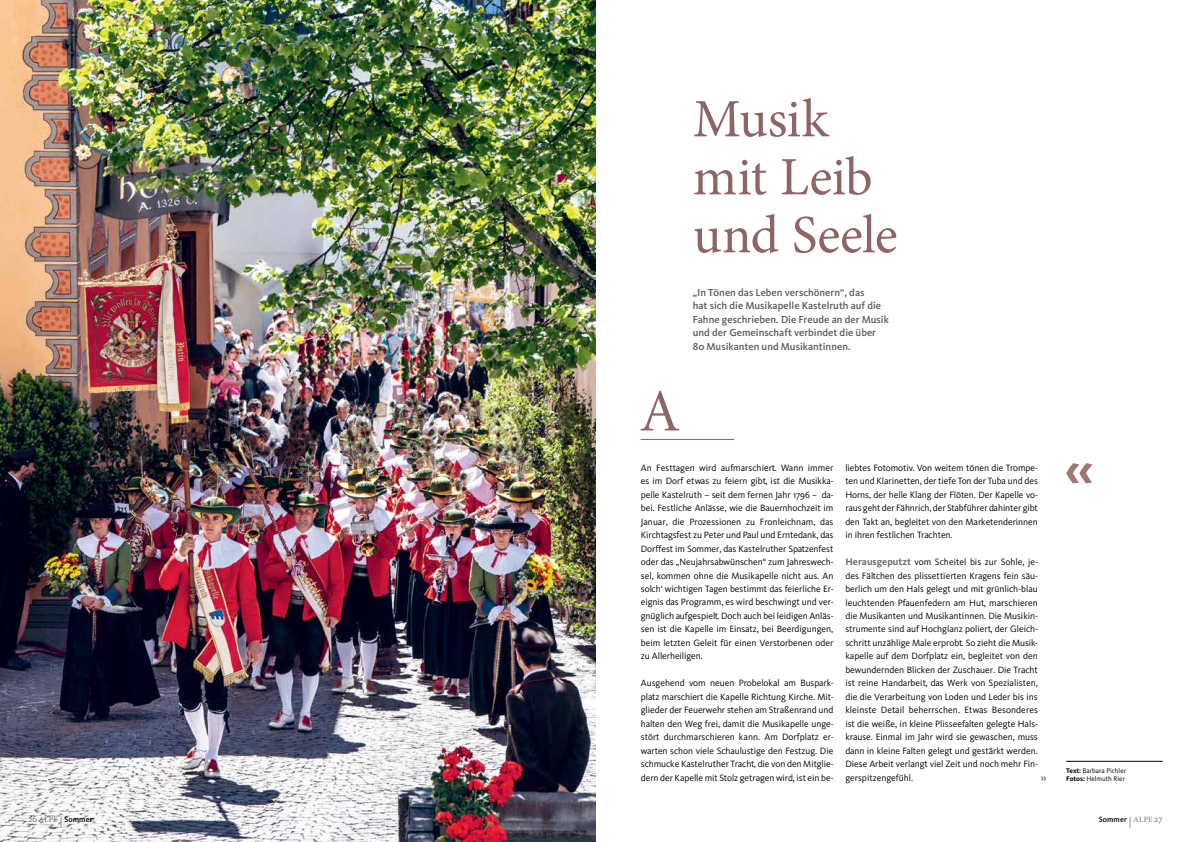
<style>
.page{position:relative;width:1191px;height:842px;background:#fff}
.page>*{position:absolute;margin:0;border:0;box-sizing:border-box;transform-origin:0 0}
.t1{font:60px "Minion";color:#8e6567}
.t2{font:54px/58px "Minion Pro";letter-spacing:-.015em;color:#8e6567}
.t3{font:500 10.5px/13.5px "Kievit";color:#555b5e}
.t4{font:9.5px/13.5px "Kievit";letter-spacing:-.005em;color:#000;text-align:justify}
.t5{font:500 7.9px "Kievit";letter-spacing:.01em;color:#000}
.t6{font:7px/8px "Kievit";color:#000;text-align:right}
.s1{font-weight:400;font-size:9px;color:#6d6e71}
.s2{font-family:"Minion";font-weight:400;font-size:8px;color:#6d6e71}
.s3{font-family:"Minion";font-weight:400;font-size:11px;color:#6d6e71}
.s4{font-weight:700;font-size:10px;color:#6d6e71}
.s5{font-weight:700}
.s6{font-family:"Suedtirol";font-size:9.5px;color:#6d6e71}
</style>
<div class="page">
<svg style="left:1066px;top:463px;width:26px;height:20px"></svg>
<hr style="left:640px;top:439px;width:94px;height:1px;background:#8e6567">
<hr style="left:1066px;top:761px;width:96px;height:1px;background:#000">
<img style="left:0;top:0;width:595px;height:842px">
<p class="t5" style="left:28px;top:814px;width:66px"><span class="s1">26</span> <span class="s2">ALPE</span> <span class="s3">|</span> Sommer</p>
<h2 class="t2" style="left:693px;top:90px;width:206px">Musik mit Leib und Seele</h2>
<p class="t3" style="left:693px;top:285px;width:198px">„In Tönen das Leben verschönern“, das<br>hat sich die Musikapelle Kastelruth auf die Fahne geschrieben. Die Freude an der Musik und der Gemeinschaft verbindet die über 80 Musikanten und Musikantinnen.</p>
<h1 class="t1" style="left:640px;top:382px;width:40px">A</h1>
<p class="t4" style="left:641px;top:461px;width:194px">An Festtagen wird aufmarschiert. Wann immer es im Dorf etwas zu feiern gibt, ist die Musikka&shy;pelle Kastelruth – seit dem fernen Jahr 1796 – da&shy;bei. Festliche Anlässe, wie die Bauernhochzeit im Januar, die Prozessionen zu Fronleichnam, das Kirchtagsfest zu Peter und Paul und Erntedank, das Dorffest im Sommer, das Kastelruther Spatzenfest oder das „Neujahrsabwünschen“ zum Jahreswech&shy;sel, kommen ohne die Musikapelle nicht aus. An solch‘ wichtigen Tagen bestimmt das feierliche Er&shy;eignis das Programm, es wird beschwingt und ver&shy;gnüglich aufgespielt. Doch auch bei leidigen Anläs&shy;sen ist die Kapelle im Einsatz, bei Beerdigungen, beim letzten Geleit für einen Verstorbenen oder zu Allerheiligen.</p>
<p class="t4" style="left:641px;top:676px;width:194px">Ausgehend vom neuen Probelokal am Buspark&shy;platz marschiert die Kapelle Richtung Kirche. Mit&shy;glieder der Feuerwehr stehen am Straßenrand und halten den Weg frei, damit die Musikapelle unge&shy;stört durchmarschieren kann. Am Dorfplatz er&shy;warten schon viele Schaulustige den Festzug. Die schmucke Kastelruther Tracht, die von den Mitglie&shy;dern der Kapelle mit Stolz getragen wird, ist ein be-</p>
<p class="t4" style="left:845px;top:461px;width:194px">liebtes Fotomotiv. Von weitem tönen die Trompe&shy;ten und Klarinetten, der tiefe Ton der Tuba und des Horns, der helle Klang der Flöten. Der Kapelle vo&shy;raus geht der Fähnrich, der Stabführer dahinter gibt den Takt an, begleitet von den Marketenderinnen in ihren festlichen Trachten.</p>
<p class="t4" style="left:845px;top:555px;width:194px"><span class="s4">Herausgeputzt</span> vom Scheitel bis zur Sohle, je&shy;des Fältchen des plissettierten Kragens fein säu&shy;berlich um den Hals gelegt und mit grünlich-blau leuchtenden Pfauenfedern am Hut, marschieren die Musikanten und Musikantinnen. Die Musikin&shy;strumente sind auf Hochglanz poliert, der Gleich&shy;schritt unzählige Male erprobt. So zieht die Musik&shy;kapelle auf dem Dorfplatz ein, begleitet von den bewundernden Blicken der Zuschauer. Die Tracht ist reine Handarbeit, das Werk von Spezialisten, die die Verarbeitung von Loden und Leder bis ins kleinste Detail beherrschen. Etwas Besonderes ist die weiße, in kleine Plisseefalten gelegte Hals&shy;krause. Einmal im Jahr wird sie gewaschen, muss dann in kleine Falten gelegt und gestärkt werden.<br>Diese Arbeit verlangt viel Zeit und noch mehr Fin&shy;gerspitzengefühl.</p>
<p class="t6" style="left:1040px;top:767px;width:87px"><span class="s5">Text:</span> Barbara Pichler<br><span class="s6">»</span> <span class="s5">Fotos:</span> Helmuth Rier</p>
<p class="t5" style="left:1098px;top:814px;width:65px">Sommer <span class="s3">|</span> <span class="s2">ALPE</span> <span class="s1">27</span></p>
</div>
